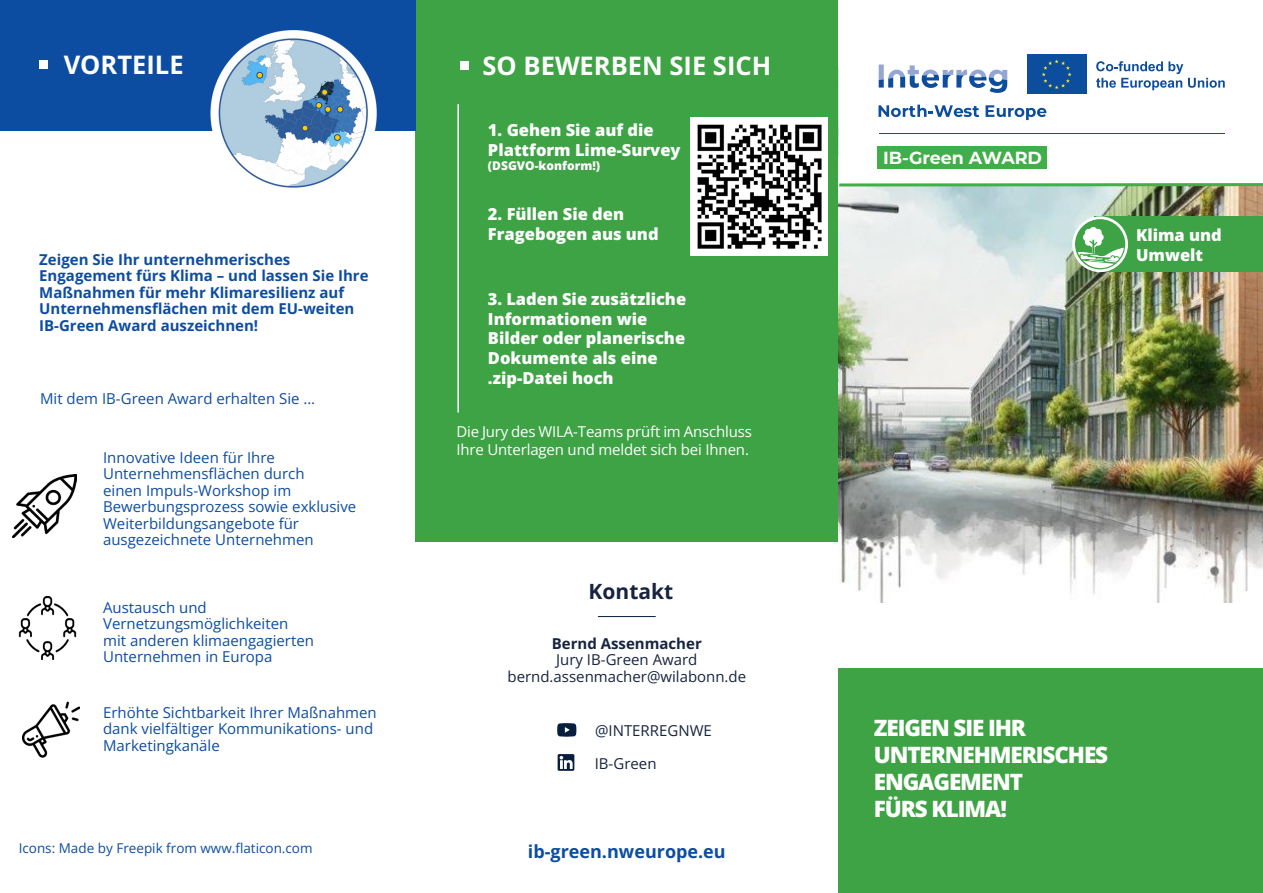
<style>
.page{position:relative;width:1263px;height:893px;background:#fff}
.page>*{position:absolute;margin:0;border:0;box-sizing:border-box;transform-origin:0 0}
.t1{font:700 25.5px "Open Sans";color:#fff}
.t2{font:800 22.5px/27px "Open Sans";letter-spacing:-.05em;color:#fff}
.t3{font:700 21px "Open Sans";color:#17243f}
.t4{font:700 18px "Open Sans";color:#0d4da1}
.t5{font:700 17.55px "Montserrat";color:#fff}
.t6{font:800 16.5px/19.8px "Open Sans";color:#fff}
.t7{font:15px/16.5px "Open Sans";color:#0d4da1}
.t8{font:700 15px/16.5px "Open Sans";color:#0d4da1}
.t9{font:15px/18px "Open Sans";letter-spacing:-.01em;color:#fff}
.t10{font:15px "Open Sans";color:#17243f}
.t11{font:700 15px "Open Sans";color:#17243f}
.t12{font:13.5px "Open Sans";color:#0d4da1}
.t13{font:800 12px "Open Sans";color:#fff}
</style>
<div class="page">
<img style="left:838px;top:67px;width:425px;height:535px">
<div style="left:415px;top:0;width:423px;height:541px;background:#3ea345"></div>
<div style="left:0;top:0;width:415px;height:131px;background:#0d4da1"></div>
<div style="left:838px;top:669px;width:425px;height:224px;background:#3ea345"></div>
<div style="left:839px;top:0;width:424px;height:185px;background:#fff"></div>
<div style="left:39px;top:60px;width:8px;height:9px;background:#fff"></div>
<div style="left:460px;top:61px;width:9px;height:9px;background:#fff"></div>
<hr style="left:457px;top:104px;width:2px;height:308px;background:#fff">
<hr style="left:598px;top:616px;width:58px;height:1px;background:#071e3f">
<svg style="left:557px;top:723px;width:19px;height:14px"></svg>
<div style="left:1095px;top:216px;width:168px;height:56px;background:#3ea346"></div>
<div style="left:1074px;top:219px;width:52px;height:52px;background:#3da345;border-radius:50%"></div>
<svg style="left:1077px;top:227px;width:47px;height:41px"></svg>
<div style="left:1072px;top:216px;width:56px;height:56px;border:3px solid #fff;border-radius:50%"></div>
<hr style="left:879px;top:133px;width:345px;height:1px;background:#0d4d9d">
<svg style="left:879px;top:65px;width:128px;height:28px"></svg>
<div style="left:1027px;top:55px;width:59px;height:39px;background:#0d4d9d"></div>
<svg style="left:1042px;top:59px;width:30px;height:30px"></svg>
<svg style="left:985px;top:105px;width:61px;height:15px"></svg>
<svg style="left:878px;top:105px;width:101px;height:12px"></svg>
<svg style="left:1096px;top:61px;width:129px;height:29px"></svg>
<svg style="left:558px;top:754px;width:16px;height:17px"></svg>
<img style="left:210px;top:30px;width:167px;height:158px">
<svg style="left:302px;top:125px;width:6px;height:6px"></svg>
<div style="left:316px;top:102px;width:6px;height:7px;border:1px solid #254c7f;border-radius:50%"></div>
<svg style="left:316px;top:103px;width:15px;height:9px"></svg>
<div style="left:325px;top:106px;width:6px;height:7px;border:1px solid #254c7f;border-radius:50%"></div>
<div style="left:334px;top:134px;width:7px;height:7px;border:1px solid #254c7f;border-radius:50%"></div>
<svg style="left:257px;top:72px;width:6px;height:6px"></svg>
<div style="left:256px;top:72px;width:7px;height:7px;border:1px solid #254c7f;border-radius:50%"></div>
<div style="left:321px;top:89px;width:7px;height:7px;border:1px solid #254c7f;border-radius:50%"></div>
<div style="left:337px;top:106px;width:6px;height:7px;border:1px solid #254c7f;border-radius:50%"></div>
<img style="left:19px;top:597px;width:57px;height:62px">
<img style="left:22px;top:701px;width:58px;height:57px">
<img style="left:13px;top:474px;width:63px;height:63px">
<img style="left:690px;top:118px;width:137px;height:137px">
<hr style="left:839px;top:183px;width:424px;height:3px;background:#40ae49">
<div style="left:878px;top:147px;width:169px;height:22px;background:#40ae49"></div>
<p class="t1" style="left:64px;top:47px;width:121px">VORTEILE</p>
<p class="t1" style="left:483px;top:48px;width:290px">SO BEWERBEN SIE SICH</p>
<p class="t8" style="left:39px;top:251px;width:331px">Zeigen Sie Ihr unternehmerisches Engagement fürs Klima – und lassen Sie Ihre Maßnahmen für mehr Klimaresilienz auf Unternehmensflächen mit dem EU-weiten IB-Green Award auszeichnen!</p>
<p class="t7" style="left:40px;top:390px;width:277px">Mit dem IB-Green Award erhalten Sie …</p>
<p class="t7" style="left:103px;top:449px;width:255px">Innovative Ideen für Ihre<br>Unternehmensflächen durch<br>einen Impuls-Workshop im<br>Bewerbungsprozess sowie exklusive<br>Weiterbildungsangebote für ausgezeichnete Unternehmen</p>
<p class="t7" style="left:103px;top:599px;width:212px">Austausch und<br>Vernetzungsmöglichkeiten mit anderen klimaengagierten<br>Unternehmen in Europa</p>
<p class="t7" style="left:103px;top:704px;width:275px">Erhöhte Sichtbarkeit Ihrer Maßnahmen dank vielfältiger Kommunikations- und<br>Marketingkanäle</p>
<p class="t12" style="left:19px;top:839px;width:295px">Icons: Made by Freepik from www.flaticon.com</p>
<p class="t6" style="left:488px;top:120px;width:194px">1. Gehen Sie auf die<br>Plattform Lime-Survey</p>
<p class="t13" style="left:488px;top:158px;width:114px">(DSGVO-konform!)</p>
<p class="t6" style="left:488px;top:204px;width:172px">2. Füllen Sie den<br>Fragebogen aus und</p>
<p class="t6" style="left:488px;top:288px;width:200px">3. Laden Sie zusätzliche<br>Informationen wie<br>Bilder oder planerische<br>Dokumente als eine .zip-Datei hoch</p>
<p class="t9" style="left:456px;top:422px;width:297px">Die Jury des WILA-Teams prüft im Anschluss<br>Ihre Unterlagen und meldet sich bei Ihnen.</p>
<p class="t3" style="left:589px;top:577px;width:86px">Kontakt</p>
<p class="t11" style="left:552px;top:633px;width:152px">Bernd Assenmacher</p>
<p class="t10" style="left:556px;top:650px;width:143px">Jury IB-Green Award</p>
<p class="t10" style="left:507px;top:666px;width:240px">bernd.assenmacher@wilabonn.de</p>
<p class="t10" style="left:595px;top:720px;width:118px">@INTERREGNWE</p>
<p class="t10" style="left:595px;top:753px;width:63px">IB-Green</p>
<p class="t4" style="left:528px;top:839px;width:199px">ib-green.nweurope.eu</p>
<p class="t5" style="left:883px;top:145px;width:161px">IB-Green AWARD</p>
<p class="t6" style="left:1136px;top:225px;width:87px">Klima und<br>Umwelt</p>
<p class="t2" style="left:874px;top:714px;width:236px">ZEIGEN SIE IHR<br>UNTERNEHMERISCHES<br>ENGAGEMENT</p>
<p class="t2" style="left:874px;top:795px;width:134px">FÜRS KLIMA!</p>
</div>
